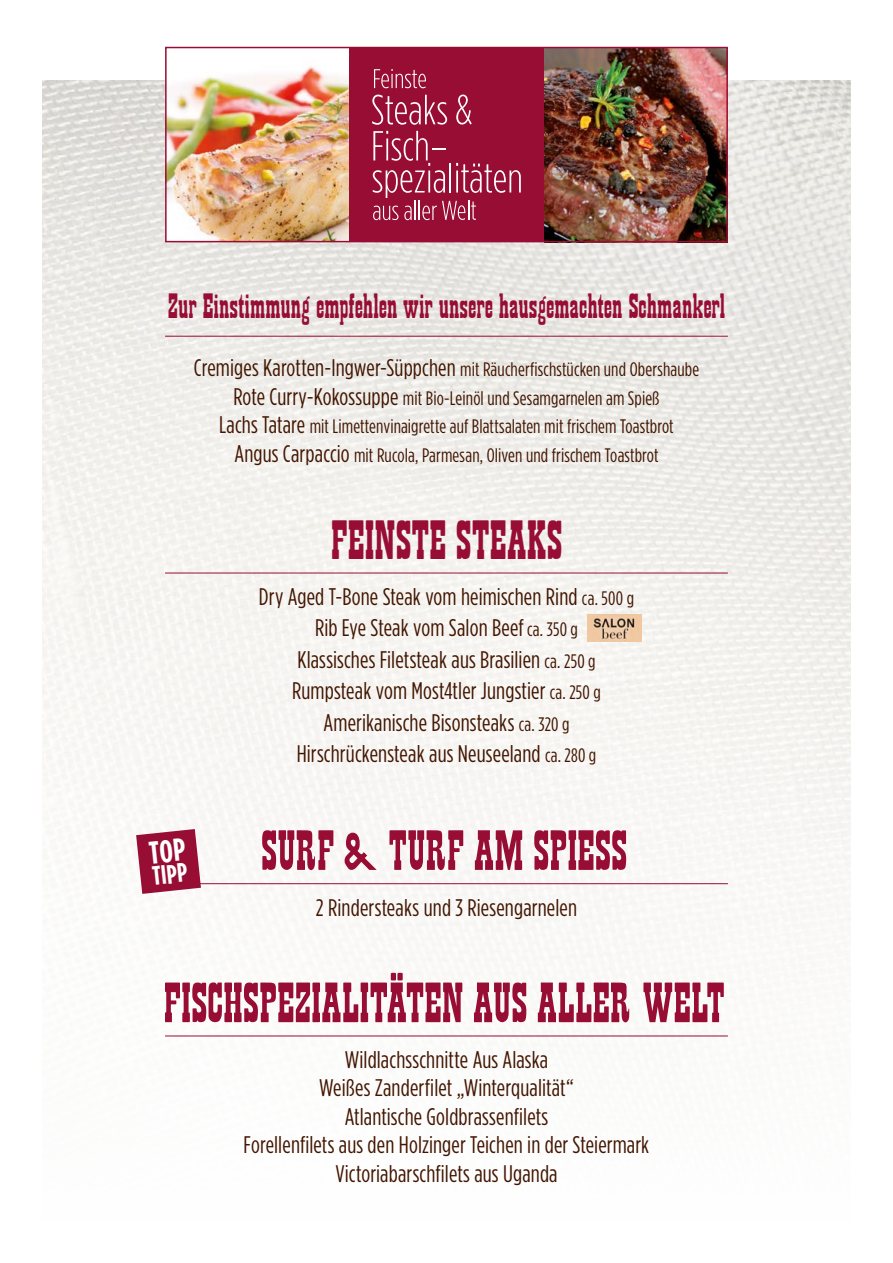
<style>
.page{position:relative;width:893px;height:1263px;background:#fff}
.page>*{position:absolute;margin:0;border:0;box-sizing:border-box;transform-origin:0 0}
.t1{font:51px "Showguide Normal";letter-spacing:-.01em;color:#970d34}
.t2{font:49.5px "Showguide Normal";letter-spacing:-.005em;color:#970d34}
.t3{font:31.5px "Showguide Normal";letter-spacing:-.005em;color:#970d34}
.t4{font:700 condensed 26.7px "Gotham HTF";color:#fff}
.t5{font:condensed 24px/31.5px "Gotham HTF";letter-spacing:.005em;color:#421500;text-align:center}
.t6{font:condensed 19.5px/28.5px "Gotham HTF";letter-spacing:.005em;color:#421500;text-align:center}
.s1{font-size:24px}
.s2{font-size:19.5px}
</style>
<div class="page">
<img style="left:43px;top:81px;width:807px;height:956px">
<div style="left:349px;top:48px;width:195px;height:194px;background:#970d34"></div>
<svg style="left:374px;top:69px;width:52px;height:19px"></svg>
<svg style="left:372px;top:95px;width:75px;height:30px"></svg>
<svg style="left:456px;top:95px;width:16px;height:30px"></svg>
<svg style="left:373px;top:131px;width:148px;height:89px"></svg>
<img style="left:544px;top:50px;width:181px;height:189px">
<img style="left:168px;top:66px;width:181px;height:173px">
<div style="left:165px;top:47px;width:563px;height:195px;border:2px solid #970d34"></div>
<svg style="left:391px;top:973px;width:12px;height:7px"></svg>
<hr style="left:165px;top:573px;width:563px;height:1px;background:#970d34">
<hr style="left:165px;top:1035px;width:563px;height:1px;background:#970d34">
<hr style="left:165px;top:883px;width:563px;height:1px;background:#970d34">
<hr style="left:165px;top:336px;width:563px;height:1px;background:#970d34">
<img style="left:588px;top:614px;width:53px;height:27px">
<svg style="left:136px;top:829px;width:65px;height:65px"></svg>
<h3 class="t3" style="left:168px;top:293px;width:559px">Zur Einstimmung empfehlen wir unsere hausgemachten Schmankerl</h3>
<p class="t6" style="left:194px;top:355px;width:507px"><span class="s1">Cremiges Karotten-Ingwer-Süppchen</span> mit Räucherfischstücken und Obershaube <span class="s1">Rote Curry-Kokossuppe</span> mit Bio-Leinöl und Sesamgarnelen am Spieß<br><span class="s1">Lachs Tatare</span> mit Limettenvinaigrette auf Blattsalaten mit frischem Toastbrot<br><span class="s1">Angus Carpaccio</span> mit Rucola, Parmesan, Oliven und frischem Toastbrot</p>
<h2 class="t2" style="left:330px;top:519px;width:233px">FEINSTE STEAKS</h2>
<p class="t4" style="left:151px;top:861px;width:37px;rotate:-6deg">TIPP</p>
<p class="t5" style="left:259px;top:580px;width:377px">Dry Aged T-Bone Steak vom heimischen Rind <span class="s2">ca. 500 g </span>Rib Eye Steak vom Salon Beef <span class="s2">ca. 350 g<br></span>Klassisches Filetsteak aus Brasilien <span class="s2">ca. 250 g </span>Rumpsteak vom Most4tler Jungstier <span class="s2">ca. 250 g </span>Amerikanische Bisonsteaks <span class="s2">ca. 320 g </span>Hirschrückensteak aus Neuseeland <span class="s2">ca. 280 g</span></p>
<h1 class="t1" style="left:261px;top:829px;width:368px">SURF &amp; TURF AM SPIESS</h1>
<p class="t5" style="left:316px;top:891px;width:263px">2 Rindersteaks und 3 Riesengarnelen</p>
<h1 class="t1" style="left:163px;top:981px;width:563px">FISCHSPEZIALITATEN AUS ALLER WELT</h1>
<p class="t5" style="left:244px;top:1045px;width:407px;line-height:28.5px">Wildlachsschnitte Aus Alaska<br>Weißes Zanderfilet „Winterqualität“<br>Atlantische Goldbrassenfilets<br>Forellenfilets aus den Holzinger Teichen in der Steiermark Victoriabarschfilets aus Uganda</p>
</div>
